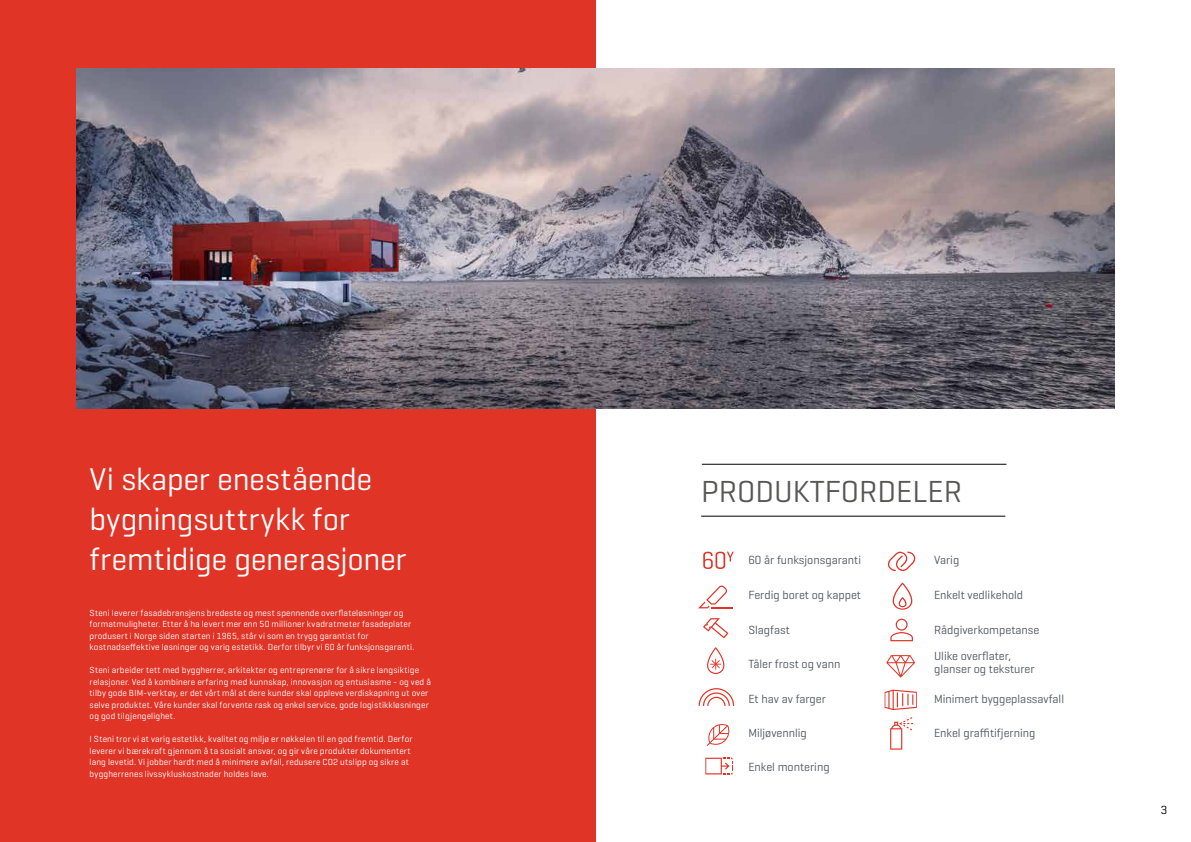
<style>
.page{position:relative;width:1191px;height:842px;background:#fff}
.page>*{position:absolute;margin:0;border:0;box-sizing:border-box;transform-origin:0 0}
.t1{font:32px/40px "Geogrotesque";letter-spacing:-.01em;color:#fff}
.t2{font:31px "Geogrotesque";color:#575756}
.t3{font:12px/13px "Geogrotesque";color:#52575e}
.t4{font:12px "Geogrotesque";color:#000}
.t5{font:9px/11.5px "Geogrotesque";letter-spacing:.015em;color:#fff}
</style>
<div class="page">
<div style="left:0;top:0;width:595px;height:842px;background:#e03427"></div>
<svg style="left:886px;top:655px;width:29px;height:23px"></svg>
<svg style="left:884px;top:690px;width:32px;height:20px"></svg>
<svg style="left:698px;top:688px;width:36px;height:18px"></svg>
<svg style="left:698px;top:585px;width:35px;height:23px"></svg>
<svg style="left:707px;top:647px;width:17px;height:27px"></svg>
<svg style="left:890px;top:717px;width:23px;height:33px"></svg>
<svg style="left:707px;top:724px;width:23px;height:22px"></svg>
<svg style="left:887px;top:551px;width:29px;height:20px"></svg>
<svg style="left:703px;top:618px;width:25px;height:20px"></svg>
<svg style="left:705px;top:758px;width:27px;height:16px"></svg>
<svg style="left:890px;top:619px;width:23px;height:22px"></svg>
<hr style="left:701px;top:516px;width:304px;height:1px;background:#000">
<svg style="left:703px;top:552px;width:30px;height:17px"></svg>
<hr style="left:702px;top:464px;width:304px;height:1px;background:#000">
<svg style="left:892px;top:583px;width:20px;height:27px"></svg>
<img style="left:77px;top:68px;width:1037px;height:340px">
<h1 class="t1" style="left:90px;top:458px;width:318px">Vi skaper enestående bygningsuttrykk for fremtidige generasjoner</h1>
<p class="t5" style="left:90px;top:607px;width:326px">Steni leverer fasadebransjens bredeste og mest spennende overflateløsninger og formatmuligheter. Etter å ha levert mer enn 50 millioner kvadratmeter fasadeplater produsert i Norge siden starten i 1965, står vi som en trygg garantist for kostnadseffektive løsninger og varig estetikk. Derfor tilbyr vi 60 år funksjonsgaranti.</p>
<p class="t5" style="left:90px;top:664px;width:343px">Steni arbeider tett med byggherrer, arkitekter og entreprenører for å sikre langsiktige relasjoner. Ved å kombinere erfaring med kunnskap, innovasjon og entusiasme - og ved å tilby gode BIM-verktøy, er det vårt mål at dere kunder skal oppleve verdiskapning ut over selve produktet. Våre kunder skal forvente rask og enkel service, gode logistikkløsninger og god tilgjengelighet.</p>
<p class="t5" style="left:90px;top:733px;width:324px">I Steni tror vi at varig estetikk, kvalitet og miljø er nøkkelen til en god fremtid. Derfor leverer vi bærekraft gjennom å ta sosialt ansvar, og gir våre produkter dokumentert lang levetid. Vi jobber hardt med å minimere avfall, redusere CO2 utslipp og sikre at byggherrenes livssykluskostnader holdes lave.</p>
<h2 class="t2" style="left:701px;top:472px;width:262px">PRODUKTFORDELER</h2>
<h3 class="t3" style="left:748px;top:553px;width:114px">60 år funksjonsgaranti</h3>
<h3 class="t3" style="left:748px;top:588px;width:114px">Ferdig boret og kappet</h3>
<h3 class="t3" style="left:748px;top:623px;width:43px">Slagfast</h3>
<h3 class="t3" style="left:748px;top:657px;width:94px">Tåler frost og vann</h3>
<h3 class="t3" style="left:748px;top:692px;width:79px">Et hav av farger</h3>
<h3 class="t3" style="left:748px;top:726px;width:60px">Miljøvennlig</h3>
<h3 class="t3" style="left:748px;top:760px;width:83px">Enkel montering</h3>
<h3 class="t3" style="left:934px;top:553px;width:27px">Varig</h3>
<h3 class="t3" style="left:934px;top:588px;width:91px">Enkelt vedlikehold</h3>
<h3 class="t3" style="left:934px;top:623px;width:107px">Rådgiverkompetanse</h3>
<h3 class="t3" style="left:934px;top:649px;width:102px">Ulike overfl ater, glanser og teksturer</h3>
<h3 class="t3" style="left:934px;top:692px;width:131px">Minimert byggeplassavfall</h3>
<h3 class="t3" style="left:934px;top:726px;width:103px">Enkel graffitifjerning</h3>
<h3 class="t4" style="left:1160px;top:802px;width:8px">3</h3>
</div>
